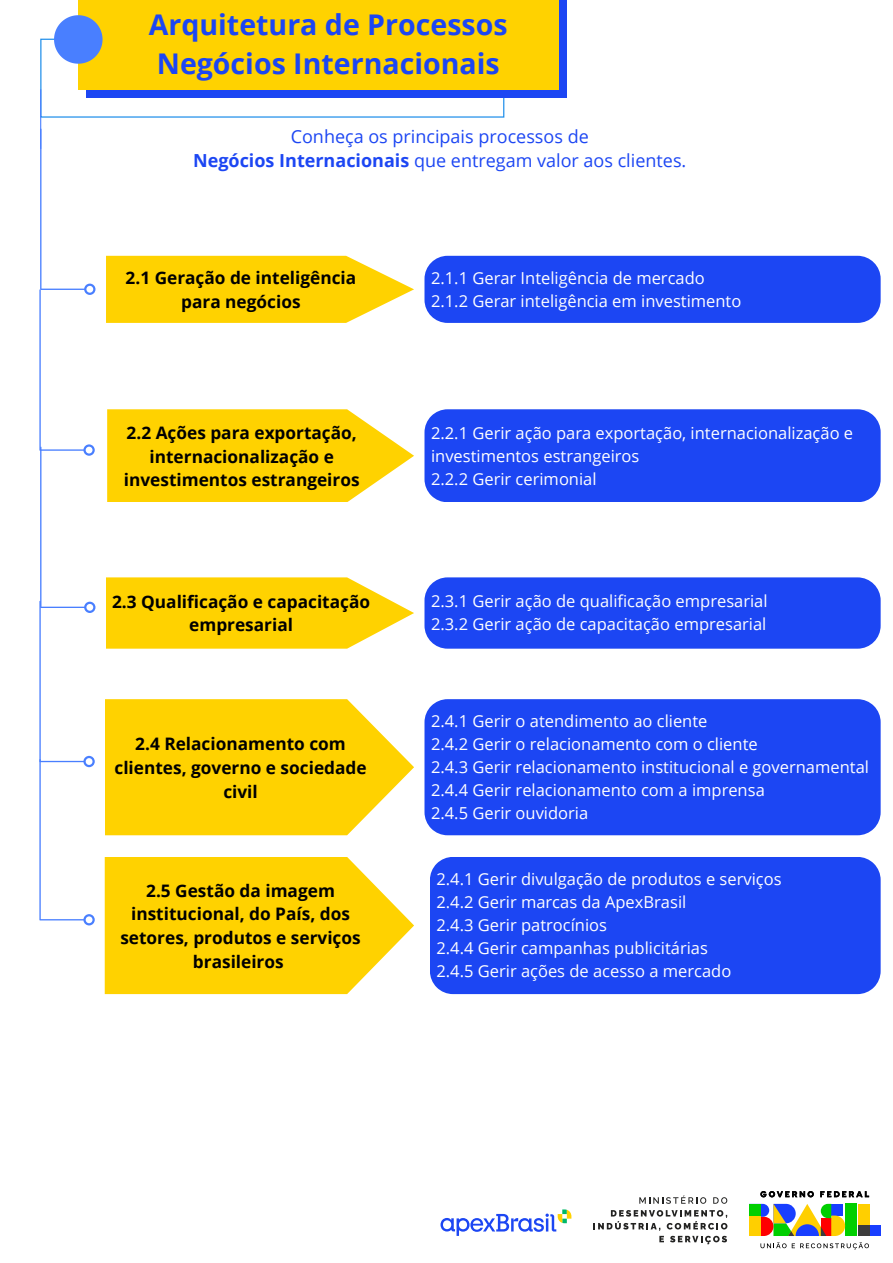
<style>
.page{position:relative;width:893px;height:1263px;background:#fff}
.page>*{position:absolute;margin:0;border:0;box-sizing:border-box;transform-origin:0 0}
.t1{font:700 28.5px/39.4px "Open Sans";color:#1c46f3}
.t2{font:18px "Open Sans";color:#1c46f3}
.t3{font:700 17.25px/23.6px "Open Sans";color:#000;text-align:center}
.t4{font:16.5px "Open Sans";color:#fff}
.s1{font-weight:700}
</style>
<div class="page">
<div style="left:86px;top:0;width:481px;height:98px;background:#1c46f3"></div>
<div style="left:78px;top:0;width:481px;height:90px;background:#ffd200"></div>
<svg style="left:54px;top:15px;width:48px;height:49px"></svg>
<svg style="left:106px;top:256px;width:308px;height:67px"></svg>
<svg style="left:107px;top:409px;width:307px;height:93px"></svg>
<svg style="left:106px;top:577px;width:308px;height:72px"></svg>
<svg style="left:105px;top:857px;width:309px;height:137px"></svg>
<svg style="left:105px;top:699px;width:309px;height:136px"></svg>
<div style="left:424px;top:256px;width:456px;height:67px;background:#1c46f3;border-radius:23px"></div>
<div style="left:424px;top:699px;width:456px;height:136px;background:#1c46f3"></div>
<div style="left:424px;top:409px;width:456px;height:93px;background:#1c46f3"></div>
<div style="left:424px;top:577px;width:456px;height:72px;background:#1c46f3;border-radius:23px"></div>
<div style="left:430px;top:857px;width:450px;height:137px;background:#1c46f3"></div>
<svg style="left:39px;top:129px;width:56px;height:796px"></svg>
<hr style="left:40px;top:89px;width:1px;height:60px;background:#497fff">
<svg style="left:440px;top:1209px;width:131px;height:27px"></svg>
<svg style="left:760px;top:1242px;width:109px;height:7px"></svg>
<div style="left:858px;top:1204px;width:11px;height:21px;background:#ffcf00"></div>
<div style="left:869px;top:1225px;width:11px;height:11px;background:#183eff"></div>
<div style="left:858px;top:1225px;width:11px;height:11px;background:#3c3c3c"></div>
<div style="left:845px;top:1204px;width:11px;height:32px;background:#00cf00"></div>
<svg style="left:749px;top:1204px;width:96px;height:32px"></svg>
<svg style="left:760px;top:1191px;width:54px;height:6px"></svg>
<svg style="left:820px;top:1191px;width:49px;height:6px"></svg>
<svg style="left:639px;top:1195px;width:67px;height:9px"></svg>
<svg style="left:713px;top:1197px;width:14px;height:7px"></svg>
<svg style="left:593px;top:1210px;width:134px;height:34px"></svg>
<p class="t1" style="left:149px;top:4px;width:360px">Arquitetura de Processos<br>Negócios Internacionais</p>
<p class="t2" style="left:291px;top:123px;width:299px">Conheça os principais processos de</p>
<p class="t2" style="left:193px;top:148px;width:495px"><span class="s1">Negócios Internacionais</span> que entregam valor aos clientes.</p>
<p class="t3" style="left:126px;top:266px;width:232px">2.1 Geração de inteligência para negócios</p>
<h1 class="t3" style="left:124px;top:421px;width:237px">2.2 Ações para exportação, internacionalização e investimentos estrangeiros</h1>
<p class="t3" style="left:112px;top:589px;width:260px">2.3 Qualificação e capacitação empresarial</p>
<p class="t3" style="left:114px;top:732px;width:254px">2.4 Relacionamento com clientes, governo e sociedade civil</p>
<p class="t3" style="left:120px;top:878px;width:242px">2.5 Gestão da imagem institucional, do País, dos setores, produtos e serviços brasileiros</p>
<p class="t4" style="left:431px;top:266px;width:275px">2.1.1 Gerar Inteligência de mercado</p>
<h2 class="t4" style="left:431px;top:289px;width:312px">2.1.2 Gerar inteligência em investimento</h2>
<p class="t4" style="left:431px;top:421px;width:423px">2.2.1 Gerir ação para exportação, internacionalização e</p>
<p class="t4" style="left:431px;top:444px;width:210px">investimentos estrangeiros</p>
<p class="t4" style="left:431px;top:467px;width:167px">2.2.2 Gerir cerimonial</p>
<h2 class="t4" style="left:431px;top:590px;width:338px">2.3.1 Gerir ação de qualificação empresarial</h2>
<p class="t4" style="left:431px;top:613px;width:337px">2.3.2 Gerir ação de capacitação empresarial</p>
<p class="t4" style="left:431px;top:709px;width:278px">2.4.1 Gerir o atendimento ao cliente</p>
<p class="t4" style="left:431px;top:732px;width:328px">2.4.2 Gerir o relacionamento com o cliente</p>
<p class="t4" style="left:431px;top:755px;width:439px">2.4.3 Gerir relacionamento institucional e governamental</p>
<h2 class="t4" style="left:431px;top:778px;width:335px">2.4.4 Gerir relacionamento com a imprensa</h2>
<p class="t4" style="left:431px;top:801px;width:159px">2.4.5 Gerir ouvidoria</p>
<p class="t4" style="left:436px;top:867px;width:347px">2.4.1 Gerir divulgação de produtos e serviços</p>
<p class="t4" style="left:436px;top:890px;width:251px">2.4.2 Gerir marcas da ApexBrasil</p>
<h2 class="t4" style="left:436px;top:913px;width:172px">2.4.3 Gerir patrocínios</h2>
<p class="t4" style="left:436px;top:936px;width:273px">2.4.4 Gerir campanhas publicitárias</p>
<p class="t4" style="left:436px;top:960px;width:296px">2.4.5 Gerir ações de acesso a mercado</p>
</div>
